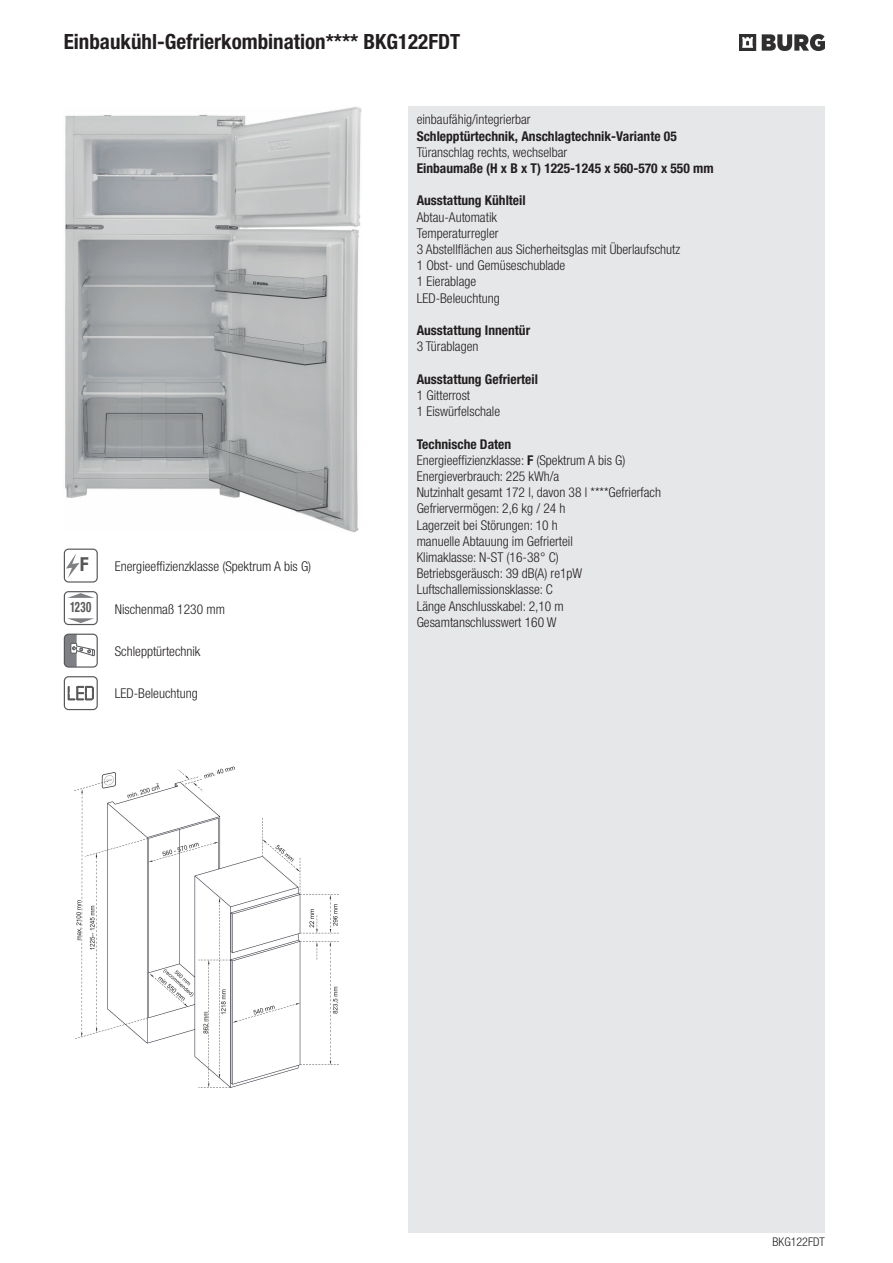
<style>
.page{position:relative;width:893px;height:1263px;background:#fff}
.page>*{position:absolute;margin:0;border:0;box-sizing:border-box;transform-origin:0 0}
.t1{font:700 condensed 21px "Helvetica Neue LT Pro";color:#231f20}
.t2{font:700 condensed 19.2px "Helvetica Neue LT Com";color:#57585a}
.t3{font:700 condensed 14.4px "Helvetica Neue LT Com";color:#57585a;scale:.75 1}
.t4{font:300 condensed 13.5px/16.2px "Helvetica Neue LT Pro";color:#231f20}
.t5{font:700 condensed 13.5px "Helvetica Neue LT Pro";color:#231f20}
.t6{font:300 condensed 12px "Helvetica Neue LT Pro";color:#231f20}
.s1{font-weight:700}
</style>
<div class="page">
<svg style="left:64px;top:634px;width:34px;height:34px"></svg>
<svg style="left:64px;top:676px;width:34px;height:34px"></svg>
<div style="left:408px;top:106px;width:417px;height:1127px;background:#e6e7e9"></div>
<img style="left:740px;top:35px;width:85px;height:15px">
<svg style="left:64px;top:591px;width:34px;height:34px"></svg>
<svg style="left:64px;top:549px;width:34px;height:34px"></svg>
<img style="left:65px;top:107px;width:296px;height:425px">
<img style="left:74px;top:766px;width:265px;height:322px">
<h1 class="t1" style="left:64px;top:29px;width:398px">Einbaukühl-Gefrierkombination**** BKG122FDT</h1>
<h2 class="t2" style="left:80px;top:553px;width:10px">F</h2>
<p class="t3" style="left:70px;top:599px;width:30px">1230</p>
<p class="t4" style="left:115px;top:558px;width:198px">Energieeffizienzklasse (Spektrum A bis G)</p>
<p class="t4" style="left:115px;top:601px;width:112px">Nischenmaß 1230 mm</p>
<p class="t4" style="left:115px;top:643px;width:87px">Schlepptürtechnik</p>
<p class="t4" style="left:115px;top:685px;width:84px">LED-Beleuchtung</p>
<p class="t4" style="left:417px;top:112px;width:115px">einbaufähig/integrierbar</p>
<p class="t5" style="left:417px;top:128px;width:262px">Schlepptürtechnik, Anschlagtechnik-Variante 05</p>
<p class="t4" style="left:417px;top:144px;width:152px">Türanschlag rechts, wechselbar</p>
<p class="t5" style="left:417px;top:160px;width:298px">Einbaumaße (H x B x T) 1225-1245 x 560-570 x 550 mm</p>
<p class="t5" style="left:417px;top:193px;width:110px">Ausstattung Kühlteil</p>
<p class="t4" style="left:417px;top:209px;width:265px">Abtau-Automatik<br>Temperaturregler<br>3 Abstellflächen aus Sicherheitsglas mit Überlaufschutz<br>1 Obst- und Gemüseschublade<br>1 Eierablage<br>LED-Beleuchtung</p>
<p class="t5" style="left:417px;top:322px;width:115px">Ausstattung Innentür</p>
<p class="t4" style="left:417px;top:338px;width:63px">3 Türablagen</p>
<p class="t5" style="left:417px;top:371px;width:123px">Ausstattung Gefrierteil</p>
<p class="t4" style="left:417px;top:387px;width:85px">1 Gitterrost<br>1 Eiswürfelschale</p>
<p class="t4" style="left:417px;top:436px;width:246px"><span class="s1">Technische Daten<br></span>Energieeffizienzklasse: <span class="s1">F</span> (Spektrum A bis G)<br>Energieverbrauch: 225 kWh/a<br>Nutzinhalt gesamt 172 l, davon 38 l ****Gefrierfach<br>Gefriervermögen: 2,6 kg / 24 h<br>Lagerzeit bei Störungen: 10 h<br>manuelle Abtauung im Gefrierteil<br>Klimaklasse: N-ST (16-38° C)<br>Betriebsgeräusch: 39 dB(A) re1pW<br>Luftschallemissionsklasse: C<br>Länge Anschlusskabel: 2,10 m<br>Gesamtanschlusswert 160 W</p>
<p class="t6" style="left:773px;top:1235px;width:54px">BKG122FDT</p>
</div>
